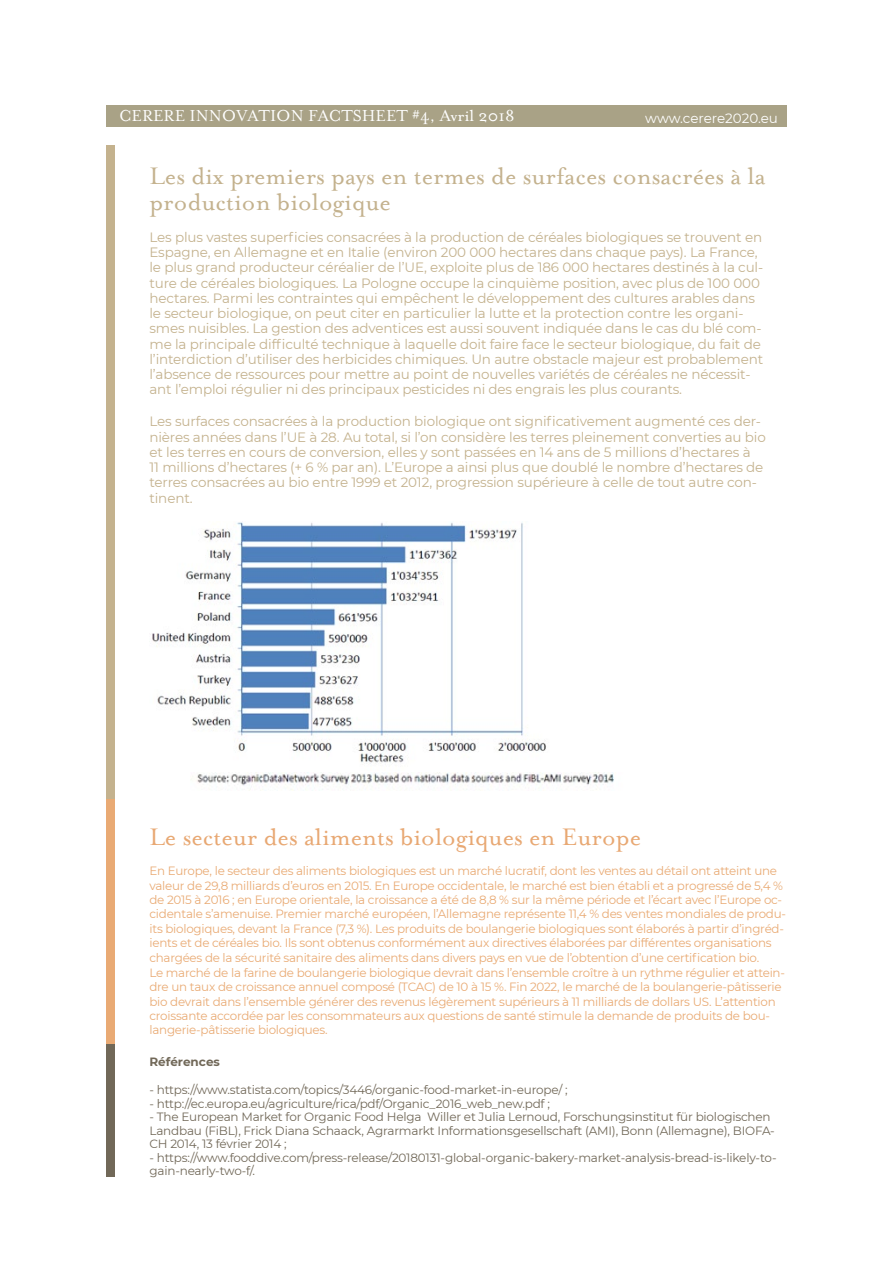
<style>
.page{position:relative;width:893px;height:1263px;background:#fff}
.page>*{position:absolute;margin:0;border:0;box-sizing:border-box;transform-origin:0 0}
.t1{font:27px/25.5px "Mrs Eaves Roman";color:#c4b28e}
.t2{font:27px "Mrs Eaves Roman";color:#e8a873}
.t3{font:18px "Mrs Eaves Roman";color:#fff}
.t4{font:13.5px/15.3px "Montserrat";letter-spacing:-.01em;color:#c4b28e}
.t5{font:13.5px "Montserrat";letter-spacing:-.005em;color:#fff}
.t6{font:12px/14.4px "Montserrat";letter-spacing:-.02em;color:#e9aa74}
.t7{font:12px/13.5px "Montserrat";letter-spacing:-.015em;color:#716858}
.t8{font:700 12px "Montserrat";color:#716858}
</style>
<div class="page">
<div style="left:106px;top:106px;width:681px;height:21px;background:#a9a286"></div>
<div style="left:107px;top:146px;width:8px;height:654px;background:#c4b28e"></div>
<div style="left:106px;top:1044px;width:9px;height:132px;background:#716858"></div>
<div style="left:106px;top:800px;width:9px;height:244px;background:#e9aa74"></div>
<img style="left:152px;top:522px;width:394px;height:242px">
<img style="left:191px;top:772px;width:423px;height:18px">
<h2 class="t3" style="left:119px;top:106px;width:397px">CERERE INNOVATION FACTSHEET #4, Avril 2018</h2>
<p class="t5" style="left:645px;top:109px;width:134px">www.cerere2020.eu</p>
<h1 class="t1" style="left:149px;top:164px;width:618px">Les dix premiers pays en termes de surfaces consacrées à la production biologique</h1>
<p class="t4" style="left:149px;top:229px;width:615px">Les plus vastes superficies consacrées à la production de céréales biologiques se trouvent en Espagne, en Allemagne et en Italie (environ 200 000 hectares dans chaque pays). La France, le plus grand producteur céréalier de l’UE, exploite plus de 186 000 hectares destinés à la cul&shy;ture de céréales biologiques. La Pologne occupe la cinquième position, avec plus de 100 000 hectares. Parmi les contraintes qui empêchent le développement des cultures arables dans le secteur biologique, on peut citer en particulier la lutte et la protection contre les organi&shy;smes nuisibles. La gestion des adventices est aussi souvent indiquée dans le cas du blé com&shy;me la principale difficulté technique à laquelle doit faire face le secteur biologique, du fait de l’interdiction d’utiliser des herbicides chimiques. Un autre obstacle majeur est probablement l’absence de ressources pour mettre au point de nouvelles variétés de céréales ne nécessit&shy;ant l’emploi régulier ni des principaux pesticides ni des engrais les plus courants.</p>
<p class="t4" style="left:149px;top:414px;width:618px">Les surfaces consacrées à la production biologique ont significativement augmenté ces der&shy;nières années dans l’UE à 28. Au total, si l’on considère les terres pleinement converties au bio et les terres en cours de conversion, elles y sont passées en 14 ans de 5 millions d’hectares à<br>11 millions d’hectares (+ 6 % par an). L’Europe a ainsi plus que doublé le nombre d’hectares de terres consacrées au bio entre 1999 et 2012, progression supérieure à celle de tout autre con&shy;tinent.</p>
<h1 class="t2" style="left:149px;top:822px;width:493px">Le secteur des aliments biologiques en Europe</h1>
<p class="t6" style="left:149px;top:863px;width:638px">En Europe, le secteur des aliments biologiques est un marché lucratif, dont les ventes au détail ont atteint une valeur de 29,8 milliards d’euros en 2015. En Europe occidentale, le marché est bien établi et a progressé de 5,4 % de 2015 à 2016 ; en Europe orientale, la croissance a été de 8,8 % sur la même période et l’écart avec l’Europe oc&shy;cidentale s’amenuise. Premier marché européen, l’Allemagne représente 11,4 % des ventes mondiales de produ&shy;its biologiques, devant la France (7,3 %). Les produits de boulangerie biologiques sont élaborés à partir d’ingréd&shy;ients et de céréales bio. Ils sont obtenus conformément aux directives élaborées par différentes organisations chargées de la sécurité sanitaire des aliments dans divers pays en vue de l’obtention d’une certification bio.<br>Le marché de la farine de boulangerie biologique devrait dans l’ensemble croître à un rythme régulier et attein&shy;dre un taux de croissance annuel composé (TCAC) de 10 à 15 %. Fin 2022, le marché de la boulangerie-pâtisserie bio devrait dans l’ensemble générer des revenus légèrement supérieurs à 11 milliards de dollars US. L’attention croissante accordée par les consommateurs aux questions de santé stimule la demande de produits de bou&shy;langerie-pâtisserie biologiques.</p>
<p class="t8" style="left:149px;top:1053px;width:72px">Références</p>
<p class="t7" style="left:149px;top:1083px;width:420px">- https://www.statista.com/topics/3446/organic-food-market-in-europe/ ;</p>
<p class="t7" style="left:149px;top:1096px;width:402px">- http://ec.europa.eu/agriculture/rica/pdf/Organic_2016_web_new.pdf ;</p>
<p class="t7" style="left:149px;top:1110px;width:627px">- The European Market for Organic Food Helga Willer et Julia Lernoud, Forschungsinstitut für biologischen<br>Landbau (FiBL), Frick Diana Schaack, Agrarmarkt Informationsgesellschaft (AMI), Bonn (Allemagne), BIOFA-<br>CH 2014, 13 février 2014 ;</p>
<p class="t7" style="left:149px;top:1150px;width:629px">- https://www.fooddive.com/press-release/20180131-global-organic-bakery-market-analysis-bread-is-likely-to&shy;gain-nearly-two-f/.</p>
</div>
